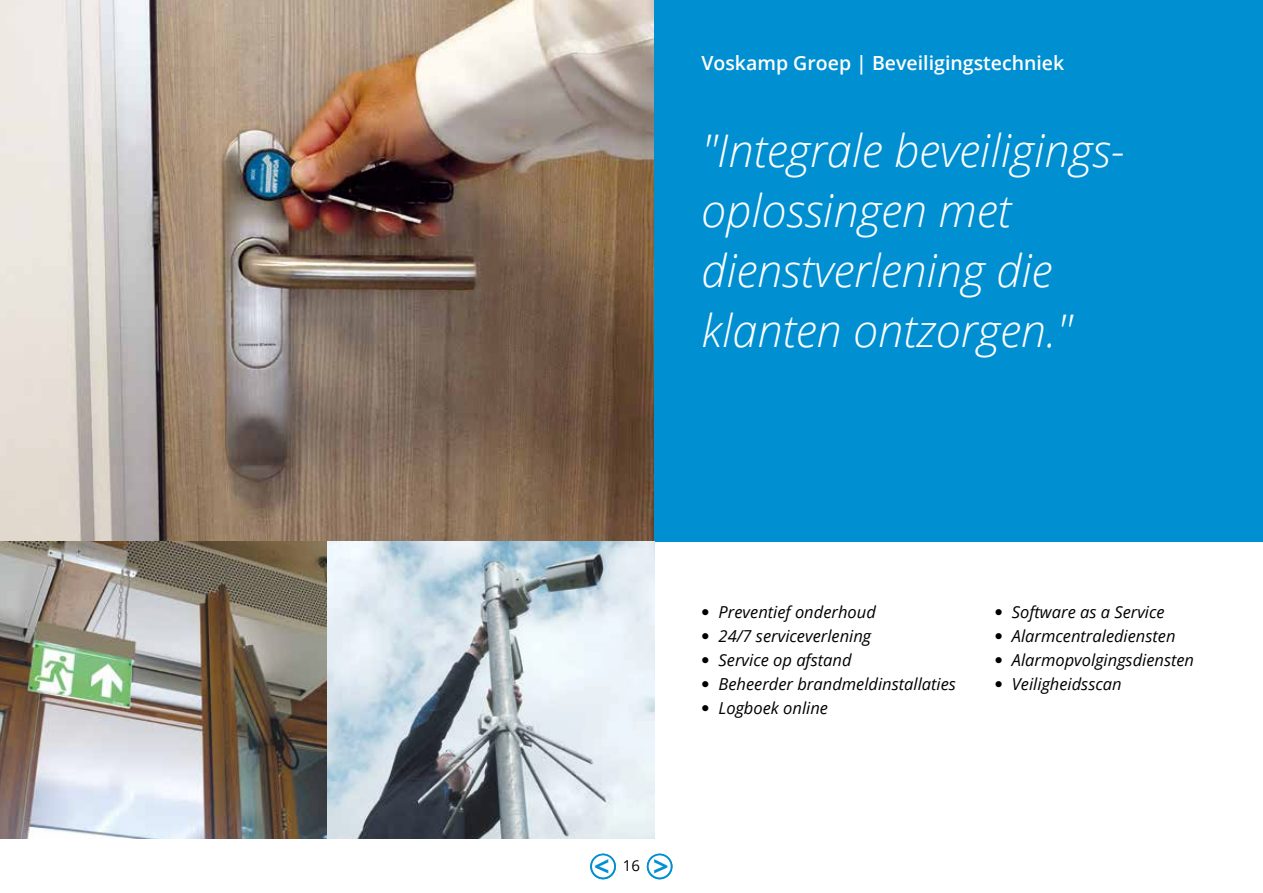
<style>
.page{position:relative;width:1263px;height:893px;background:#fff}
.page>*{position:absolute;margin:0;border:0;box-sizing:border-box;transform-origin:0 0}
.t1{font:italic 300 45px/60px "Open Sans";color:#fff}
.t2{font:700 27px "Open Sans";color:#0090d2}
.t3{font:600 19.5px "Open Sans";color:#fff}
.t4{font:italic 16.5px "Open Sans";color:#000}
.t5{font:15px "Open Sans";color:#000}
</style>
<div class="page">
<img style="left:0;top:0;width:655px;height:542px">
<div style="left:655px;top:0;width:608px;height:542px;background:#0090d2"></div>
<div style="left:591px;top:855px;width:24px;height:23px;background:#0090d2;border-radius:50%"></div>
<img style="left:0;top:542px;width:655px;height:297px">
<div style="left:647px;top:854px;width:25px;height:25px;border:2px solid #0090d2;border-radius:50%"></div>
<div style="left:591px;top:854px;width:24px;height:24px;background:#fff;border-radius:50%"></div>
<div style="left:590px;top:854px;width:26px;height:25px;border:2px solid #0090d2;border-radius:50%"></div>
<p class="t3" style="left:701px;top:50px;width:364px">Voskamp Groep | Beveiligingstechniek</p>
<h1 class="t1" style="left:701px;top:119px;width:425px">"Integrale beveiligings&shy;oplossingen met dienstverlening die klanten ontzorgen."</h1>
<p class="t4" style="left:701px;top:600px;width:176px">● Preventief onderhoud</p>
<p class="t4" style="left:701px;top:624px;width:171px">● 24/7 serviceverlening</p>
<p class="t4" style="left:701px;top:648px;width:152px">● Service op afstand</p>
<p class="t4" style="left:701px;top:672px;width:256px">● Beheerder brandmeldinstallaties</p>
<p class="t4" style="left:701px;top:696px;width:128px">● Logboek online</p>
<p class="t4" style="left:995px;top:600px;width:171px">● Software as a Service</p>
<p class="t4" style="left:995px;top:624px;width:182px">● Alarmcentralediensten</p>
<p class="t4" style="left:995px;top:648px;width:201px">● Alarmopvolgingsdiensten</p>
<p class="t4" style="left:995px;top:672px;width:128px">● Veiligheidsscan</p>
<h2 class="t2" style="left:594px;top:847px;width:17px">&lt;</h2>
<h2 class="t2" style="left:653px;top:847px;width:17px">&gt;</h2>
<p class="t5" style="left:623px;top:855px;width:19px">16</p>
</div>
